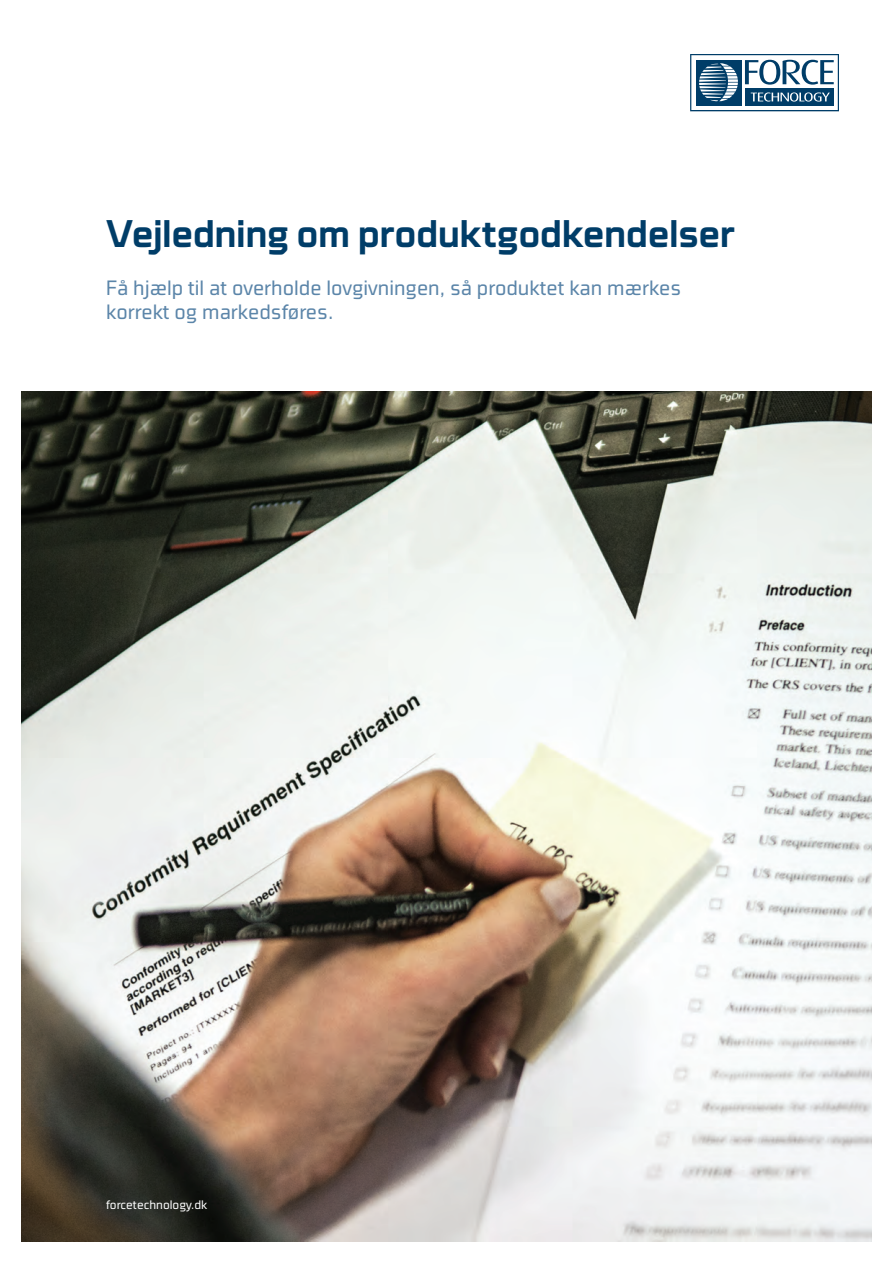
<style>
.page{position:relative;width:893px;height:1263px;background:#fff}
.page>*{position:absolute;margin:0;border:0;box-sizing:border-box;transform-origin:0 0}
.t1{font:700 39px "Cube OT";letter-spacing:-.015em;color:#003d68}
.t2{font:300 condensed 21px/24px "Cube OT";color:#5b85a9}
.t3{font:300 condensed 12.45px "Cube OT";color:#fff}
</style>
<div class="page">
<img style="left:21px;top:391px;width:851px;height:851px">
<svg style="left:690px;top:54px;width:149px;height:57px"></svg>
<h1 class="t1" style="left:106px;top:211px;width:630px">Vejledning om produktgodkendelser</h1>
<p class="t2" style="left:106px;top:276px;width:577px">Få hjælp til at overholde lovgivningen, så produktet kan mærkes korrekt og markedsføres.</p>
<p class="t3" style="left:106px;top:1198px;width:103px">forcetechnology.dk</p>
</div>
